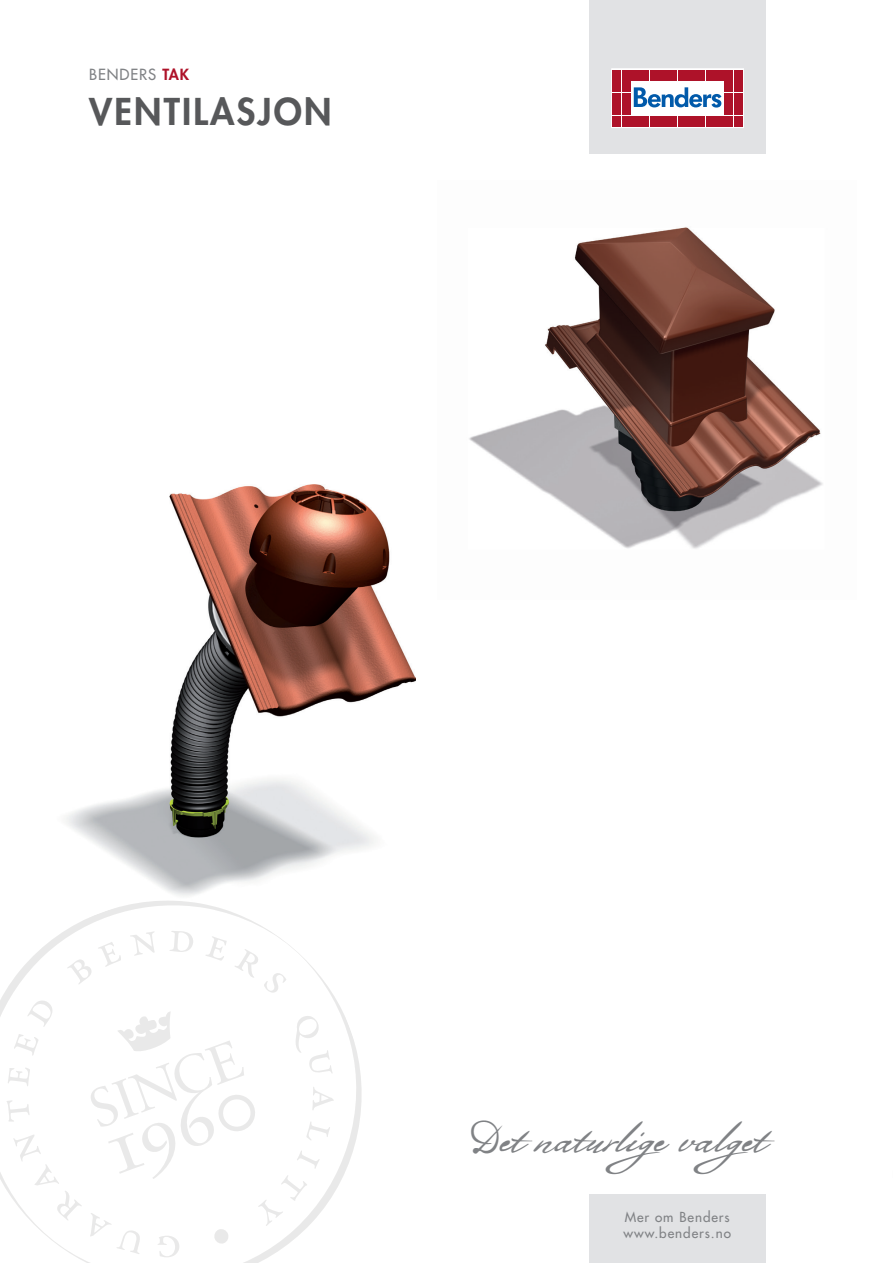
<style>
.page{position:relative;width:893px;height:1263px;background:#fff}
.page>*{position:absolute;margin:0;border:0;box-sizing:border-box;transform-origin:0 0}
.t1{font:40.5px "Bolivar";color:#808285}
.t2{font:800 36px "Futura Std";letter-spacing:.06em;color:#57585a}
.t3{font:500 15px "Futura Std";letter-spacing:.06em;color:#808285}
.t4{font:500 13.5px/16.2px "Futura Std";letter-spacing:.07em;color:#808285}
.s1{font-weight:800;color:#ae1229}
</style>
<div class="page">
<img style="left:66px;top:485px;width:349px;height:407px">
<img style="left:469px;top:227px;width:354px;height:322px">
<div style="left:589px;top:0;width:177px;height:153px;background:#e1e2e4"></div>
<svg style="left:612px;top:69px;width:131px;height:59px;background:#eac5cb"></svg>
<div style="left:613px;top:70px;width:8px;height:10px;background:#ae1229"></div>
<div style="left:622px;top:70px;width:8px;height:10px;background:#ae1229"></div>
<div style="left:613px;top:81px;width:8px;height:11px;background:#ae1229"></div>
<div style="left:622px;top:81px;width:8px;height:11px;background:#ae1229"></div>
<div style="left:613px;top:93px;width:8px;height:10px;background:#ae1229"></div>
<div style="left:622px;top:93px;width:8px;height:10px;background:#ae1229"></div>
<div style="left:613px;top:104px;width:8px;height:11px;background:#ae1229"></div>
<div style="left:622px;top:104px;width:8px;height:11px;background:#ae1229"></div>
<div style="left:613px;top:116px;width:8px;height:10px;background:#ae1229"></div>
<div style="left:622px;top:116px;width:8px;height:10px;background:#ae1229"></div>
<div style="left:631px;top:70px;width:9px;height:10px;background:#ae1229"></div>
<div style="left:641px;top:70px;width:8px;height:10px;background:#ae1229"></div>
<div style="left:650px;top:70px;width:8px;height:10px;background:#ae1229"></div>
<div style="left:659px;top:70px;width:9px;height:10px;background:#ae1229"></div>
<div style="left:669px;top:70px;width:8px;height:10px;background:#ae1229"></div>
<div style="left:678px;top:70px;width:8px;height:10px;background:#ae1229"></div>
<div style="left:687px;top:70px;width:9px;height:10px;background:#ae1229"></div>
<div style="left:697px;top:70px;width:8px;height:10px;background:#ae1229"></div>
<div style="left:706px;top:70px;width:8px;height:10px;background:#ae1229"></div>
<div style="left:715px;top:70px;width:9px;height:10px;background:#ae1229"></div>
<div style="left:631px;top:116px;width:9px;height:10px;background:#ae1229"></div>
<div style="left:641px;top:116px;width:8px;height:10px;background:#ae1229"></div>
<div style="left:650px;top:116px;width:8px;height:10px;background:#ae1229"></div>
<div style="left:659px;top:116px;width:9px;height:10px;background:#ae1229"></div>
<div style="left:669px;top:116px;width:8px;height:10px;background:#ae1229"></div>
<div style="left:678px;top:116px;width:8px;height:10px;background:#ae1229"></div>
<div style="left:687px;top:116px;width:9px;height:10px;background:#ae1229"></div>
<div style="left:697px;top:116px;width:8px;height:10px;background:#ae1229"></div>
<div style="left:706px;top:116px;width:8px;height:10px;background:#ae1229"></div>
<div style="left:715px;top:116px;width:9px;height:10px;background:#ae1229"></div>
<div style="left:725px;top:70px;width:8px;height:10px;background:#ae1229"></div>
<div style="left:734px;top:70px;width:8px;height:10px;background:#ae1229"></div>
<div style="left:725px;top:81px;width:8px;height:11px;background:#ae1229"></div>
<div style="left:734px;top:81px;width:8px;height:11px;background:#ae1229"></div>
<div style="left:725px;top:93px;width:8px;height:10px;background:#ae1229"></div>
<div style="left:734px;top:93px;width:8px;height:10px;background:#ae1229"></div>
<div style="left:725px;top:104px;width:8px;height:11px;background:#ae1229"></div>
<div style="left:734px;top:104px;width:8px;height:11px;background:#ae1229"></div>
<div style="left:725px;top:116px;width:8px;height:10px;background:#ae1229"></div>
<div style="left:734px;top:116px;width:8px;height:10px;background:#ae1229"></div>
<svg style="left:634px;top:87px;width:87px;height:21px;background:#8fb6d9"></svg>
<div style="left:589px;top:1195px;width:177px;height:68px;background:#e1e2e4"></div>
<svg style="left:0;top:892px;width:362px;height:371px"></svg>
<p class="t3" style="left:89px;top:65px;width:101px">BENDERS <span class="s1">TAK</span></p>
<h2 class="t2" style="left:89px;top:89px;width:244px">VENTILASJON</h2>
<h1 class="t1" style="left:477px;top:1113px;width:309px">Det naturlige valget</h1>
<p class="t4" style="left:623px;top:1209px;width:109px">Mer om Benders www.benders.no</p>
</div>
